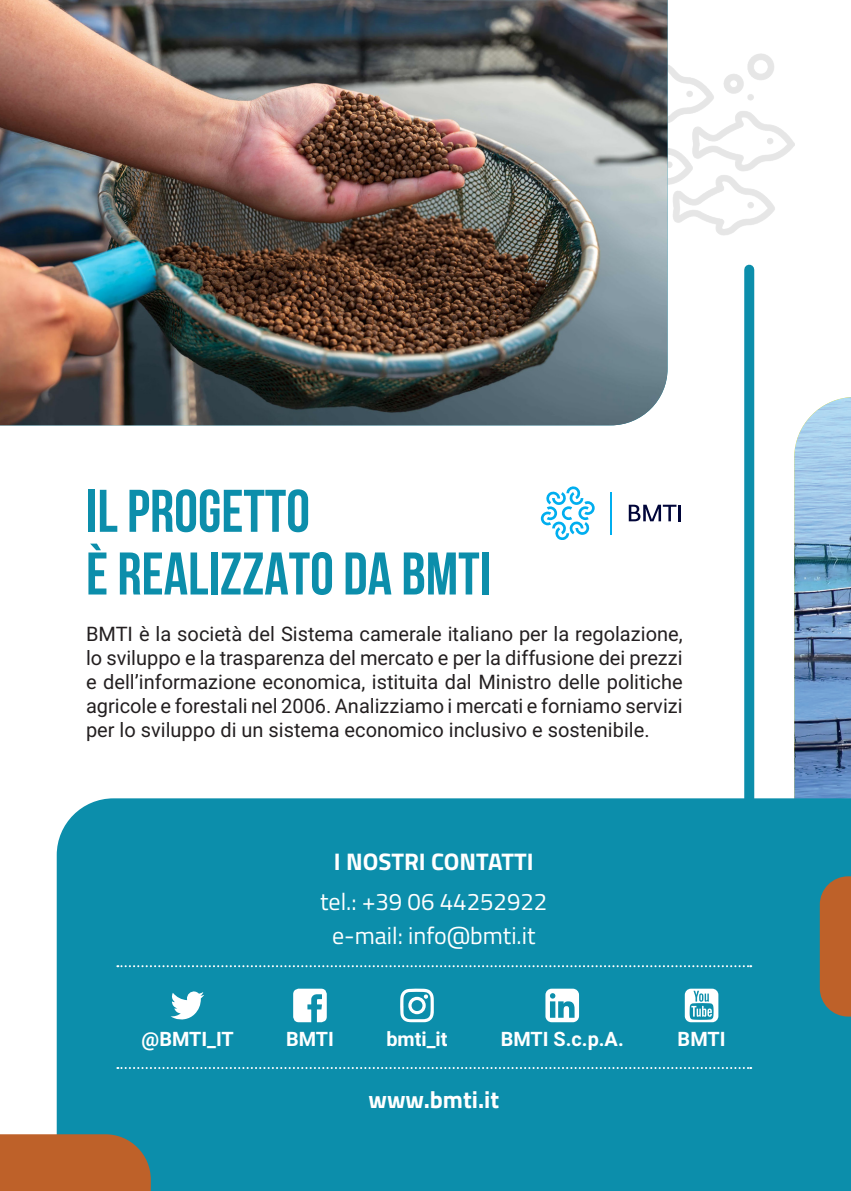
<style>
.page{position:relative;width:851px;height:1191px;background:#fff}
.page>*{position:absolute;margin:0;border:0;box-sizing:border-box;transform-origin:0 0}
.t1{font:700 60px/62.6px "Bebas Neue";color:#0c8eab}
.t2{font:24px "Titillium";color:#fff}
.titoli{font:700 24px "Titillium";color:#fff}
.testo{font:20px/24px "Roboto";color:#231f20;text-align:justify}
.t3{font:700 19.8px "Roboto";color:#fff}
</style>
<div class="page">
<div style="left:744px;top:270px;width:10px;height:561px;background:#0c8eab"></div>
<div style="left:57px;top:798px;width:793px;height:393px;background:#0c8eab"></div>
<svg style="left:0;top:1134px;width:151px;height:57px"></svg>
<svg style="left:117px;top:965px;width:634px;height:2px"></svg>
<svg style="left:117px;top:1067px;width:634px;height:2px"></svg>
<svg style="left:171px;top:990px;width:33px;height:29px"></svg>
<svg style="left:293px;top:988px;width:34px;height:34px"></svg>
<svg style="left:400px;top:988px;width:34px;height:34px"></svg>
<svg style="left:684px;top:988px;width:34px;height:34px"></svg>
<svg style="left:545px;top:988px;width:34px;height:34px"></svg>
<svg style="left:628px;top:505px;width:52px;height:16px"></svg>
<svg style="left:540px;top:487px;width:54px;height:53px"></svg>
<hr style="left:610px;top:492px;width:2px;height:43px;background:#00aeef">
<img style="left:794px;top:397px;width:56px;height:619px">
<img style="left:667px;top:51px;width:127px;height:202px">
<img style="left:0;top:0;width:667px;height:425px">
<p class="t1" style="left:86px;top:479px;width:406px">IL PROGETTO<br>È REALIZZATO DA BMTI</p>
<p class="testo" style="left:86px;top:621px;width:598px">BMTI è la società del Sistema camerale italiano per la regolazione, lo sviluppo e la trasparenza del mercato e per la diffusione dei prezzi e dell’informazione economica, istituita dal Ministro delle politiche agricole e forestali nel 2006. Analizziamo i mercati e forniamo servizi per lo sviluppo di un sistema economico inclusivo e sostenibile.</p>
<p class="titoli" style="left:334px;top:843px;width:201px">I NOSTRI CONTATTI</p>
<p class="t2" style="left:320px;top:883px;width:229px">tel.: +39 06 44252922</p>
<p class="t2" style="left:332px;top:917px;width:205px">e-mail: info@bmti.it</p>
<p class="t3" style="left:141px;top:1024px;width:94px">@BMTI_IT</p>
<p class="t3" style="left:286px;top:1024px;width:49px">BMTI</p>
<p class="t3" style="left:386px;top:1024px;width:63px">bmti_it</p>
<p class="t3" style="left:500px;top:1024px;width:124px">BMTI S.c.p.A.</p>
<p class="t3" style="left:677px;top:1024px;width:49px">BMTI</p>
<p class="titoli" style="left:368px;top:1081px;width:132px">www.bmti.it</p>
</div>
